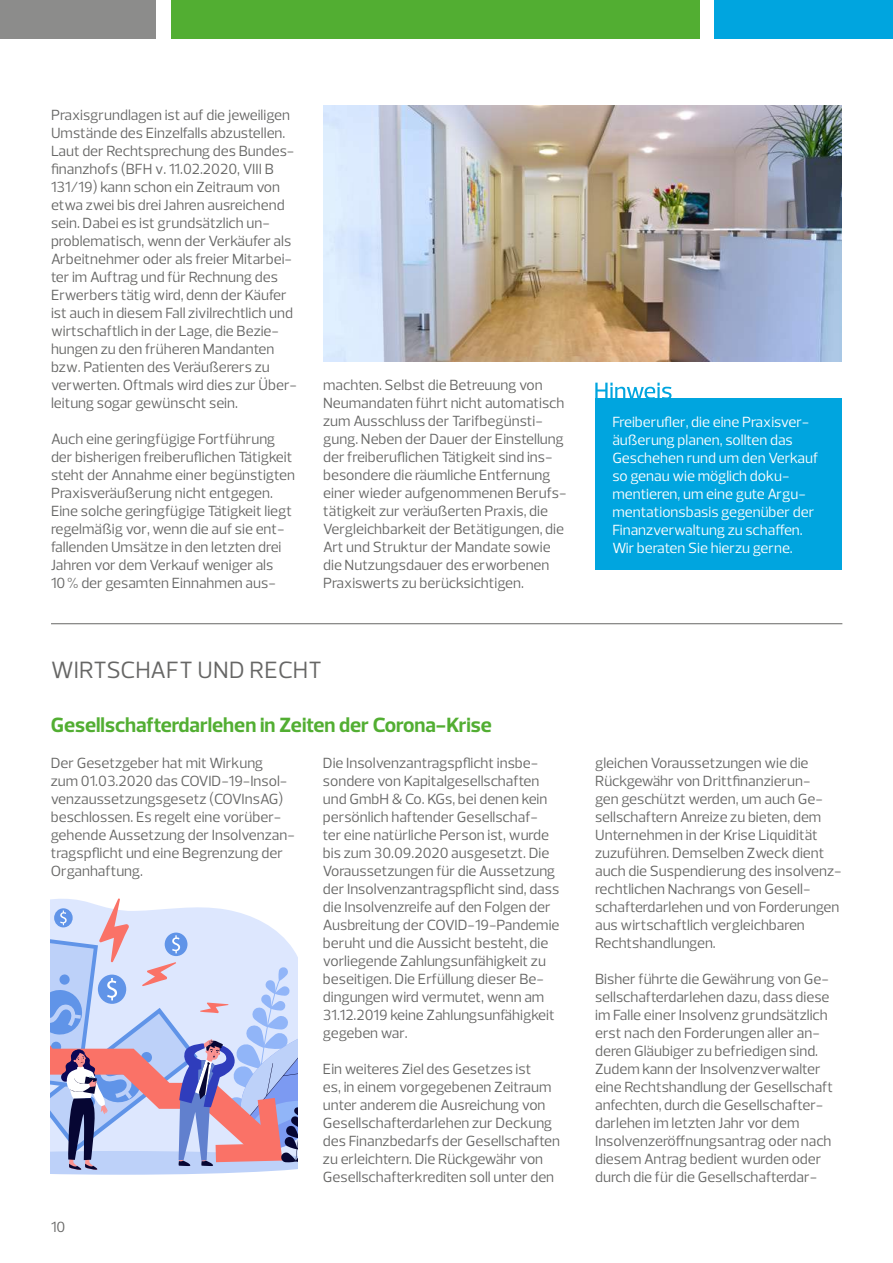
<style>
.page{position:relative;width:893px;height:1263px;background:#fff}
.page>*{position:absolute;margin:0;border:0;box-sizing:border-box;transform-origin:0 0}
.t1{font:24px "Prelo";letter-spacing:-.005em;color:#666665}
.t2{font:700 21px "Prelo";color:#52ae32}
.t3{font:15px/18px "Prelo";color:#666665}
.t4{font:15px/18px "Prelo";color:#fff}
</style>
<div class="page">
<div style="left:0;top:0;width:156px;height:38px;background:#8c8c8b"></div>
<div style="left:171px;top:0;width:528px;height:38px;background:#52ae32"></div>
<div style="left:714px;top:0;width:179px;height:38px;background:#00a5df"></div>
<div style="left:595px;top:399px;width:247px;height:171px;background:#00a5df"></div>
<svg style="left:595px;top:383px;width:76px;height:16px"></svg>
<img style="left:323px;top:105px;width:519px;height:257px">
<hr style="left:51px;top:623px;width:791px;height:1px;background:#666665">
<svg style="left:51px;top:898px;width:247px;height:277px;background:#c1c0e0"></svg>
<p class="t3" style="left:51px;top:106px;width:248px">Praxisgrundlagen ist auf die jeweiligen Umstände des Einzelfalls abzustellen.<br>Laut der Rechtsprechung des Bundes&shy;finanzhofs (BFH v. 11.02.2020, VIII B 131/19) kann schon ein Zeitraum von etwa zwei bis drei Jahren ausreichend sein. Dabei es ist grundsätzlich un&shy;problematisch, wenn der Verkäufer als Arbeitnehmer oder als freier Mitarbei&shy;ter im Auftrag und für Rechnung des Erwerbers tätig wird, denn der Käufer ist auch in diesem Fall zivilrechtlich und wirtschaftlich in der Lage, die Bezie&shy;hungen zu den früheren Mandanten bzw. Patienten des Veräußerers zu verwerten. Oftmals wird dies zur Über&shy;leitung sogar gewünscht sein.</p>
<p class="t3" style="left:51px;top:430px;width:245px">Auch eine geringfügige Fortführung der bisherigen freiberuflichen Tätigkeit steht der Annahme einer begünstigten Praxisveräußerung nicht entgegen.<br>Eine solche geringfügige Tätigkeit liegt regelmäßig vor, wenn die auf sie ent&shy;fallenden Umsätze in den letzten drei Jahren vor dem Verkauf weniger als 10% der gesamten Einnahmen aus-</p>
<p class="t3" style="left:323px;top:376px;width:245px">machten. Selbst die Betreuung von Neumandaten führt nicht automatisch zum Ausschluss der Tarifbegünsti&shy;gung. Neben der Dauer der Einstellung der freiberuflichen Tätigkeit sind ins&shy;besondere die räumliche Entfernung einer wieder aufgenommenen Berufs&shy;tätigkeit zur veräußerten Praxis, die Vergleichbarkeit der Betätigungen, die Art und Struktur der Mandate sowie die Nutzungsdauer des erworbenen Praxiswerts zu berücksichtigen.</p>
<h1 class="t1" style="left:51px;top:655px;width:272px">WIRTSCHAFT UND RECHT</h1>
<h2 class="t2" style="left:51px;top:712px;width:443px">Gesellschafterdarlehen in Zeiten der Corona-Krise</h2>
<p class="t3" style="left:51px;top:754px;width:246px">Der Gesetzgeber hat mit Wirkung<br>zum 01.03.2020 das COVID-19-Insol&shy;venzaussetzungsgesetz (COVInsAG) beschlossen. Es regelt eine vorüber&shy;gehende Aussetzung der Insolvenzan&shy;tragspflicht und eine Begrenzung der Organhaftung.</p>
<p class="t3" style="left:323px;top:754px;width:238px">Die Insolvenzantragspflicht insbe&shy;sondere von Kapitalgesellschaften und GmbH &amp; Co. KGs, bei denen kein persönlich haftender Gesellschaf&shy;ter eine natürliche Person ist, wurde bis zum 30.09.2020 ausgesetzt. Die Voraussetzungen für die Aussetzung der Insolvenzantragspflicht sind, dass die Insolvenzreife auf den Folgen der Ausbreitung der COVID-19-Pandemie beruht und die Aussicht besteht, die vorliegende Zahlungsunfähigkeit zu beseitigen. Die Erfüllung dieser Be&shy;dingungen wird vermutet, wenn am 31.12.2019 keine Zahlungsunfähigkeit gegeben war.</p>
<p class="t3" style="left:323px;top:1060px;width:239px">Ein weiteres Ziel des Gesetzes ist<br>es, in einem vorgegebenen Zeitraum unter anderem die Ausreichung von Gesellschafterdarlehen zur Deckung des Finanzbedarfs der Gesellschaften zu erleichtern. Die Rückgewähr von Gesellschafterkrediten soll unter den</p>
<p class="t3" style="left:51px;top:1218px;width:16px">10</p>
<p class="t4" style="left:612px;top:413px;width:207px">Freiberufler, die eine Praxisver&shy;äußerung planen, sollten das<br>Geschehen rund um den Verkauf so genau wie möglich doku&shy;mentieren, um eine gute Argu&shy;mentationsbasis gegenüber der<br>Finanzverwaltung zu schaffen.<br>Wir beraten Sie hierzu gerne.</p>
<p class="t3" style="left:595px;top:754px;width:248px">gleichen Voraussetzungen wie die Rückgewähr von Drittfinanzierun-<br>gen geschützt werden, um auch Ge&shy;sellschaftern Anreize zu bieten, dem Unternehmen in der Krise Liquidität zuzuführen. Demselben Zweck dient auch die Suspendierung des insolvenz&shy;rechtlichen Nachrangs von Gesell&shy;schafterdarlehen und von Forderungen aus wirtschaftlich vergleichbaren Rechtshandlungen.</p>
<p class="t3" style="left:595px;top:970px;width:239px">Bisher führte die Gewährung von Ge&shy;sellschafterdarlehen dazu, dass diese im Falle einer Insolvenz grundsätzlich erst nach den Forderungen aller an&shy;deren Gläubiger zu befriedigen sind.<br>Zudem kann der Insolvenzverwalter eine Rechtshandlung der Gesellschaft anfechten, durch die Gesellschafter&shy;darlehen im letzten Jahr vor dem Insolvenzeröffnungsantrag oder nach diesem Antrag bedient wurden oder durch die für die Gesellschafterdar-</p>
</div>
